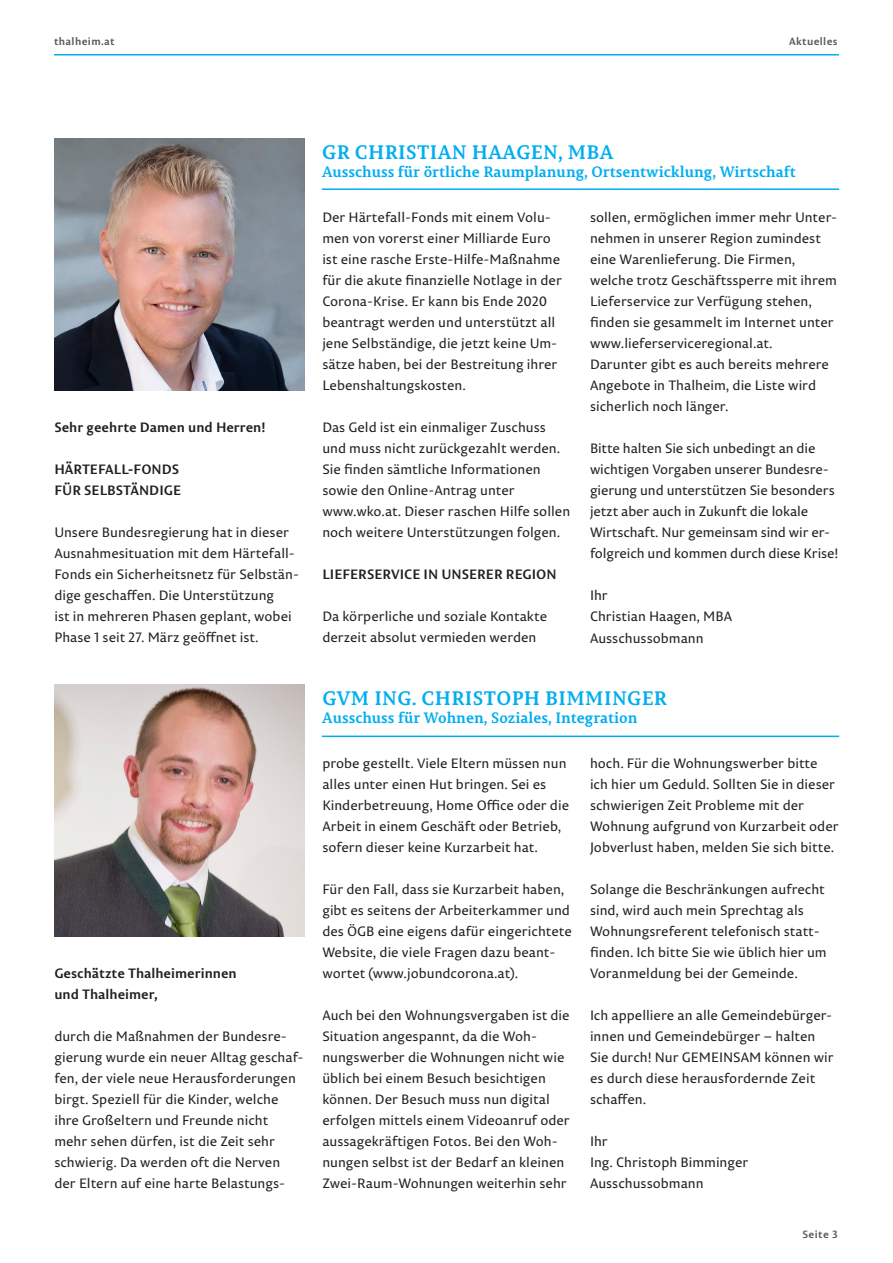
<style>
.page{position:relative;width:893px;height:1263px;background:#fff}
.page>*{position:absolute;margin:0;border:0;box-sizing:border-box;transform-origin:0 0}
.t1{font:700 19.5px "Permian Slab Serif Typeface";letter-spacing:.02em;color:#00aeef}
.t2{font:700 15px "Permian Slab Serif Typeface";color:#00aeef}
.t3{font:13.5px/21px "Permian Sans Typeface";color:#231f20}
.t4{font:700 13.5px/21px "Permian Sans Typeface";color:#231f20}
.t5{font:700 10.5px "Permian Sans Typeface";letter-spacing:.03em;color:#57585a}
</style>
<div class="page">
<hr style="left:54px;top:54px;width:785px;height:2px;background:#00aeef">
<hr style="left:322px;top:735px;width:517px;height:2px;background:#00aeef">
<hr style="left:322px;top:188px;width:517px;height:2px;background:#00aeef">
<img style="left:54px;top:684px;width:250px;height:252px">
<img style="left:54px;top:138px;width:250px;height:252px">
<p class="t5" style="left:54px;top:32px;width:62px">thalheim.at</p>
<p class="t5" style="left:789px;top:32px;width:50px">Aktuelles</p>
<p class="t4" style="left:54px;top:416px;width:213px">Sehr geehrte Damen und Herren!</p>
<p class="t4" style="left:54px;top:458px;width:128px">HÄRTEFALL-FONDS<br>FÜR SELBSTÄNDIGE</p>
<p class="t3" style="left:54px;top:521px;width:246px">Unsere Bundesregierung hat in dieser Ausnahmesituation mit dem Härtefall-- Fonds ein Sicherheitsnetz für Selbstän&shy;dige geschaffen. Die Unterstützung<br>ist in mehreren Phasen geplant, wobei Phase 1 seit 27. März geöffnet ist.</p>
<p class="t4" style="left:54px;top:962px;width:184px">Geschätzte Thalheimerinnen und Thalheimer,</p>
<p class="t3" style="left:54px;top:1025px;width:251px">durch die Maßnahmen der Bundesre&shy;gierung wurde ein neuer Alltag geschaf&shy;fen, der viele neue Herausforderungen birgt. Speziell für die Kinder, welche ihre Großeltern und Freunde nicht mehr sehen dürfen, ist die Zeit sehr schwierig. Da werden oft die Nerven der Eltern auf eine harte Belastungs-</p>
<h1 class="t1" style="left:322px;top:136px;width:293px">GR CHRISTIAN HAAGEN, MBA</h1>
<p class="t2" style="left:322px;top:159px;width:475px">Ausschuss für örtliche Raumplanung, Ortsentwicklung, Wirtschaft</p>
<p class="t3" style="left:322px;top:207px;width:241px">Der Härtefall-Fonds mit einem Volu&shy;men von vorerst einer Milliarde Euro ist eine rasche Erste-Hilfe-Maßnahme für die akute finanzielle Notlage in der Corona-Krise. Er kann bis Ende 2020 beantragt werden und unterstützt all jene Selbständige, die jetzt keine Um&shy;sätze haben, bei der Bestreitung ihrer Lebenshaltungskosten.</p>
<p class="t3" style="left:322px;top:417px;width:249px">Das Geld ist ein einmaliger Zuschuss und muss nicht zurückgezahlt werden.<br>Sie finden sämtliche Informationen sowie den Online-Antrag unter www.wko.at. Dieser raschen Hilfe sollen noch weitere Unterstützungen folgen.</p>
<p class="t4" style="left:322px;top:563px;width:236px">LIEFERSERVICE IN UNSERER REGION</p>
<p class="t3" style="left:322px;top:606px;width:226px">Da körperliche und soziale Kontakte derzeit absolut vermieden werden</p>
<p class="t3" style="left:590px;top:207px;width:249px">sollen, ermöglichen immer mehr Unter&shy;nehmen in unserer Region zumindest eine Warenlieferung. Die Firmen, welche trotz Geschäftssperre mit ihrem Lieferservice zur Verfügung stehen, finden sie gesammelt im Internet unter www.lieferserviceregional.at.<br>Darunter gibt es auch bereits mehrere Angebote in Thalheim, die Liste wird sicherlich noch länger.</p>
<p class="t3" style="left:590px;top:438px;width:250px">Bitte halten Sie sich unbedingt an die wichtigen Vorgaben unserer Bundesre&shy;gierung und unterstützen Sie besonders jetzt aber auch in Zukunft die lokale Wirtschaft. Nur gemeinsam sind wir er&shy;folgreich und kommen durch diese Krise!</p>
<p class="t3" style="left:590px;top:585px;width:144px">Ihr<br>Christian Haagen, MBA<br>Ausschussobmann</p>
<h1 class="t1" style="left:322px;top:682px;width:346px">GVM ING. CHRISTOPH BIMMINGER</h1>
<p class="t2" style="left:322px;top:705px;width:317px">Ausschuss für Wohnen, Soziales, Integration</p>
<p class="t3" style="left:322px;top:752px;width:248px">probe gestellt. Viele Eltern müssen nun alles unter einen Hut bringen. Sei es Kinderbetreuung, Home Office oder die Arbeit in einem Geschäft oder Betrieb, sofern dieser keine Kurzarbeit hat.</p>
<p class="t3" style="left:322px;top:878px;width:251px">Für den Fall, dass sie Kurzarbeit haben, gibt es seitens der Arbeiterkammer und des ÖGB eine eigens dafür eingerichtete Website, die viele Fragen dazu beant&shy;wortet (www.jobundcorona.at).</p>
<p class="t3" style="left:322px;top:1005px;width:249px">Auch bei den Wohnungsvergaben ist die Situation angespannt, da die Woh&shy;nungswerber die Wohnungen nicht wie üblich bei einem Besuch besichtigen können. Der Besuch muss nun digital erfolgen mittels einem Videoanruf oder aussagekräftigen Fotos. Bei den Woh&shy;nungen selbst ist der Bedarf an kleinen Zwei-Raum-Wohnungen weiterhin sehr</p>
<p class="t3" style="left:590px;top:753px;width:250px">hoch. Für die Wohnungswerber bitte ich hier um Geduld. Sollten Sie in dieser schwierigen Zeit Probleme mit der Wohnung aufgrund von Kurzarbeit oder Jobverlust haben, melden Sie sich bitte.</p>
<p class="t3" style="left:590px;top:879px;width:238px">Solange die Beschränkungen aufrecht sind, wird auch mein Sprechtag als Wohnungsreferent telefonisch statt&shy;finden. Ich bitte Sie wie üblich hier um Voranmeldung bei der Gemeinde.</p>
<p class="t3" style="left:590px;top:1005px;width:245px">Ich appelliere an alle Gemeindebürger&shy;innen und Gemeindebürger – halten<br>Sie durch! Nur GEMEINSAM können wir es durch diese herausfordernde Zeit schaffen.</p>
<p class="t3" style="left:590px;top:1131px;width:160px">Ihr<br>Ing. Christoph Bimminger<br>Ausschussobmann</p>
<p class="t5" style="left:802px;top:1225px;width:37px">Seite 3</p>
</div>
